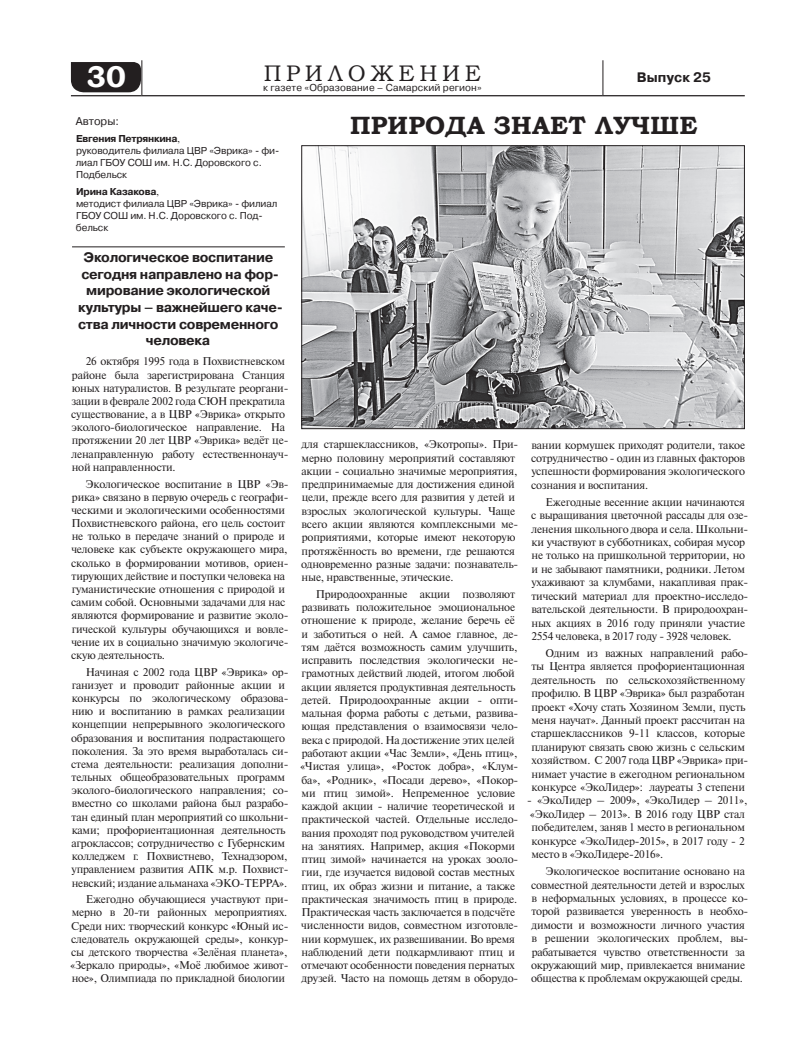
<style>
.page{position:relative;width:798px;height:1053px;background:#fff}
.page>*{position:absolute;margin:0;border:0;box-sizing:border-box;transform-origin:0 0}
.t1{font:700 30px "Bookman Old Style";color:#fff}
.t2{font:700 25px "Bookman Old Style";letter-spacing:.01em;color:#231f20}
.t3{font:22.5px "Bookman Old Style";letter-spacing:.21em;color:#231f20}
.t4{font:700 13.75px/16.5px "Pragmatica C";letter-spacing:-.02em;color:#231f20;text-align:center}
.t5{font:700 13.75px "Pragmatica C";color:#231f20}
.t6{font:11.25px/13.1px "Newton C";letter-spacing:-.02em;color:#231f20}
.t7{font:11.25px "Pragmatica C";color:#231f20}
.t8{font:10px/12px "Pragmatica C";letter-spacing:-.01em;color:#231f20}
.t9{font:10px "Pragmatica C";letter-spacing:.01em;color:#231f20}
.s1{font-weight:700}
.s2{font-family:"Newton C"}
</style>
<div class="page">
<div style="left:71px;top:62px;width:70px;height:30px;background:#231f20"></div>
<hr style="left:71px;top:95px;width:71px;height:1px;background:#231f20">
<hr style="left:142px;top:95px;width:460px;height:1px;background:#231f20">
<hr style="left:602px;top:95px;width:142px;height:1px;background:#231f20">
<hr style="left:141px;top:60px;width:1px;height:35px;background:#231f20">
<hr style="left:602px;top:60px;width:1px;height:35px;background:#231f20">
<hr style="left:72px;top:246px;width:213px;height:1px;background:#231f20">
<img style="left:303px;top:147px;width:439px;height:280px">
<div style="left:301px;top:145px;width:443px;height:284px;border:1px solid #231f20"></div>
<h1 class="t1" style="left:86px;top:55px;width:41px">30</h1>
<h3 class="t3" style="left:263px;top:59px;width:219px">ПРИЛОЖЕНИЕ</h3>
<p class="t9" style="left:263px;top:82px;width:220px">к газете «Образование – Самарский регион»</p>
<p class="t5" style="left:636px;top:69px;width:76px">Выпуск 25</p>
<p class="t7" style="left:76px;top:115px;width:45px">Авторы:</p>
<p class="t8" style="left:76px;top:132px;width:205px"><span class="s1">Евгения Петрянкина</span><span class="s2">,<br></span>руководитель филиала ЦВР «Эврика» - фи&shy;лиал ГБОУ СОШ им. Н.С. Доровского с.<br>Подбельск</p>
<p class="t8" style="left:76px;top:185px;width:203px"><span class="s1">Ирина Казакова</span><span class="s2">,<br></span>методист филиала ЦВР «Эврика» - филиал<br>ГБОУ СОШ им. Н.С. Доровского с. Под&shy;бельск</p>
<p class="t4" style="left:78px;top:249px;width:206px">Экологическое воспитание сегодня направлено на фор&shy;мирование экологической культуры – важнейшего каче&shy;ства личности современного человека</p>
<p class="t6" style="left:71px;top:355px;width:219px;text-indent:15px">26 октября 1995 года в Похвистневском районе была зарегистрирована Станция юных натуралистов. В результате реоргани&shy;зации в феврале 2002 года СЮН прекратила существование, а в ЦВР «Эврика» открыто эколого-биологическое направление. На протяжении 20 лет ЦВР «Эврика» ведёт це&shy;ленаправленную работу естественнонауч&shy;ной направленности.</p>
<p class="t6" style="left:71px;top:477px;width:219px;text-indent:14px">Экологическое воспитание в ЦВР «Эв&shy;рика» связано в первую очередь с географи&shy;ческими и экологическими особенностями Похвистневского района, его цель состоит не только в передаче знаний о природе и человеке как субъекте окружающего мира, сколько в формировании мотивов, ориен&shy;тирующих действие и поступки человека на гуманистические отношения с природой и самим собой. Основными задачами для нас являются формирование и развитие эколо&shy;гической культуры обучающихся и вовле&shy;чение их в социально значимую экологиче&shy;скую деятельность.</p>
<p class="t6" style="left:71px;top:665px;width:219px;text-indent:15px">Начиная с 2002 года ЦВР «Эврика» ор&shy;ганизует и проводит районные акции и конкурсы по экологическому образова&shy;нию и воспитанию в рамках реализации концепции непрерывного экологического образования и воспитания подрастающего поколения. За это время выработалась си&shy;стема деятельности: реализация дополни&shy;тельных общеобразовательных программ эколого-биологического направления; со&shy;вместно со школами района был разрабо&shy;тан единый план мероприятий со школьни&shy;ками; профориентационная деятельность агроклассов; сотрудничество с Губернским колледжем г. Похвистнево, Технадзором, управлением развития АПК м.р. Похвист&shy;невский; издание альманаха «ЭКО-ТЕРРА».</p>
<p class="t6" style="left:70px;top:892px;width:220px;text-align:justify;text-indent:16px">Ежегодно обучающиеся участвуют при&shy;мерно в 20-ти районных мероприятиях.<br>Среди них: творческий конкурс «Юный ис&shy;следователь окружающей среды», конкур&shy;сы детского творчества «Зелёная планета», «Зеркало природы», «Моё любимое живот&shy;ное», Олимпиада по прикладной биологии</p>
<h2 class="t2" style="left:350px;top:107px;width:348px">ПРИРОДА ЗНАЕТ ЛУЧШЕ</h2>
<p class="t6" style="left:301px;top:438px;width:219px">для старшеклассников, «Экотропы». При&shy;мерно половину мероприятий составляют акции - социально значимые мероприятия, предпринимаемые для достижения единой цели, прежде всего для развития у детей и взрослых экологической культуры. Чаще всего акции являются комплексными ме&shy;роприятиями, которые имеют некоторую протяжённость во времени, где решаются одновременно разные задачи: познаватель&shy;ные, нравственные, этические.</p>
<p class="t6" style="left:300px;top:587px;width:220px;text-indent:16px">Природоохранные акции позволяют развивать положительное эмоциональное отношение к природе, желание беречь её и заботиться о ней. А самое главное, де&shy;тям даётся возможность самим улучшить, исправить последствия экологически не&shy;грамотных действий людей, итогом любой акции является продуктивная деятельность детей. Природоохранные акции - опти&shy;мальная форма работы с детьми, развива&shy;ющая представления о взаимосвязи чело&shy;века с природой. На достижение этих целей работают акции «Час Земли», «День птиц», «Чистая улица», «Росток добра», «Клум&shy;ба», «Родник», «Посади дерево», «Покор&shy;ми птиц зимой». Непременное условие каждой акции - наличие теоретической и практической частей. Отдельные исследо&shy;вания проходят под руководством учителей на занятиях. Например, акция «Покорми птиц зимой» начинается на уроках зооло&shy;гии, где изучается видовой состав местных птиц, их образ жизни и питание, а также практическая значимость птиц в природе.<br>Практическая часть заключается в подсчёте численности видов, совместном изготовле&shy;нии кормушек, их развешивании. Во время наблюдений дети подкармливают птиц и отмечают особенности поведения пернатых друзей. Часто на помощь детям в оборудо-</p>
<p class="t6" style="left:531px;top:438px;width:215px;text-align:justify">вании кормушек приходят родители, такое сотрудничество - один из главных факторов успешности формирования экологического сознания и воспитания.</p>
<p class="t6" style="left:531px;top:495px;width:219px;text-indent:15px">Ежегодные весенние акции начинаются с выращивания цветочной рассады для озе&shy;ленения школьного двора и села. Школьни&shy;ки участвуют в субботниках, собирая мусор не только на пришкольной территории, но и не забывают памятники, родники. Летом ухаживают за клумбами, накапливая прак&shy;тический материал для проектно-исследо&shy;вательской деятельности. В природоохран&shy;ных акциях в 2016 году приняли участие 2554 человека, в 2017 году - 3928 человек.</p>
<p class="t6" style="left:531px;top:646px;width:219px;text-indent:14px">Одним из важных направлений рабо&shy;ты Центра является профориентационная деятельность по сельскохозяйственному профилю. В ЦВР «Эврика» был разработан проект «Хочу стать Хозяином Земли, пусть меня научат». Данный проект рассчитан на старшеклассников 9-11 классов, которые планируют связать свою жизнь с сельским хозяйством. С 2007 года ЦВР «Эврика» при&shy;нимает участие в ежегодном региональном конкурсе «ЭкоЛидер»: лауреаты 3 степени</p>
<p class="t6" style="left:527px;top:794px;width:221px">- «ЭкоЛидер – 2009», «ЭкоЛидер – 2011», «ЭкоЛидер – 2013». В 2016 году ЦВР стал победителем, заняв 1 место в региональном конкурсе «ЭкоЛидер-2015», в 2017 году - 2 место в «ЭкоЛидере-2016».</p>
<p class="t6" style="left:531px;top:864px;width:219px;text-indent:14px">Экологическое воспитание основано на совместной деятельности детей и взрослых в неформальных условиях, в процессе ко&shy;торой развивается уверенность в необхо&shy;димости и возможности личного участия в решении экологических проблем, вы&shy;рабатывается чувство ответственности за окружающий мир, привлекается внимание общества к проблемам окружающей среды.</p>
</div>
